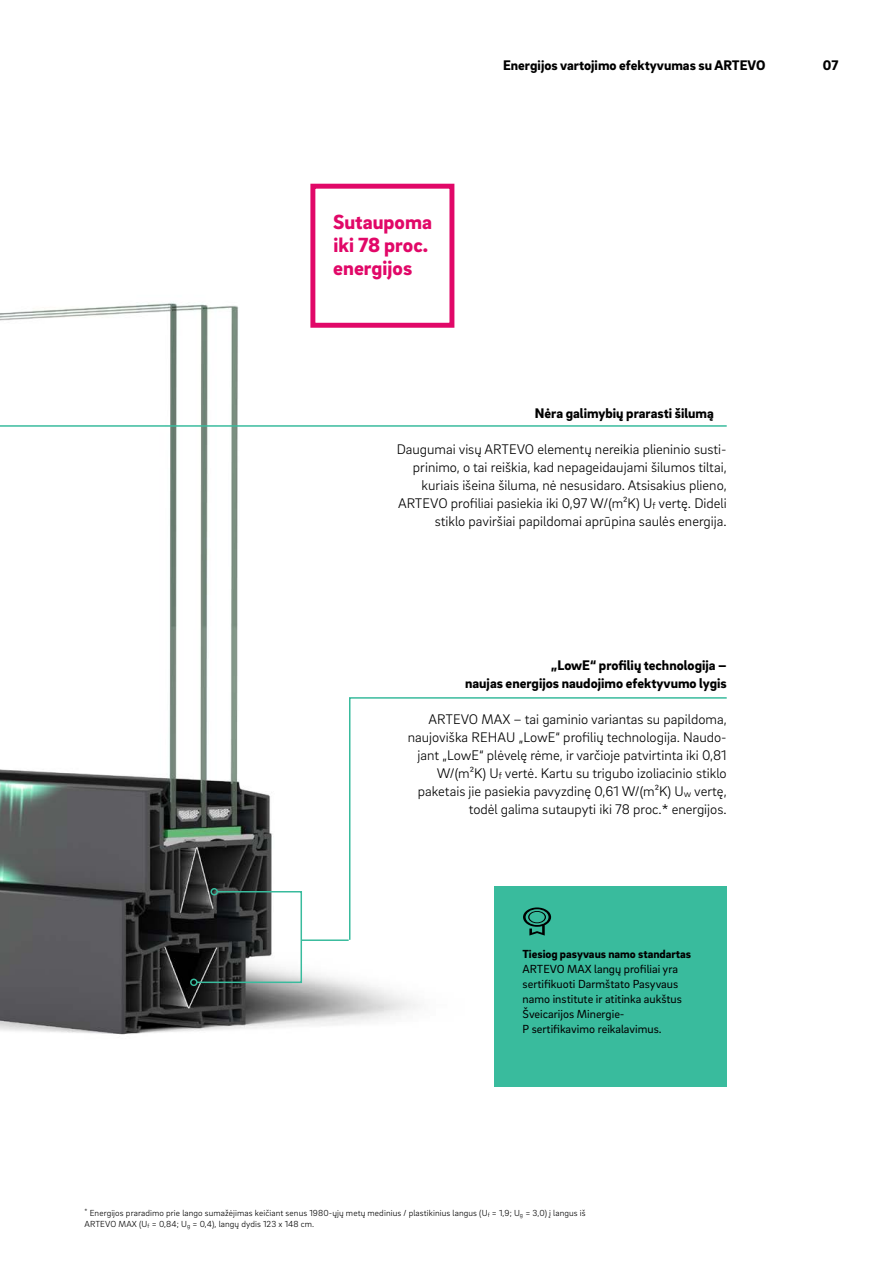
<style>
.page{position:relative;width:893px;height:1263px;background:#fff}
.page>*{position:absolute;margin:0;border:0;box-sizing:border-box;transform-origin:0 0}
._50__EC_headline_-_15pt_-_red{font:900 21px/23.1px "Brix Sans";color:#e10868}
._16__Body_text_-_9_5pt{font:300 14.25px/18px "Brix Sans";color:#000;text-align:right}
._14__Body_subline_-_9_5pt{font:900 14.25px/18px "Brix Sans";color:#000;text-align:right}
.MP__Live_column_titles_-_9_5pt{font:900 14.25px "Brix Sans";color:#000}
._42__Info_box_-_body_text_-_8pt_-_black{font:12px/15px "Brix Sans";color:#000}
._42__Info_box_-_headline_-_8pt_-_black{font:900 12px "Brix Sans";color:#000}
._34__Legal_notes_-_6pt{font:300 9px/11.2px "Brix Sans";letter-spacing:.01em;color:#000}
</style>
<div class="page">
<img style="left:0;top:183px;width:644px;height:904px">
<div style="left:313px;top:186px;width:139px;height:139px;background:#fff"></div>
<div style="left:310px;top:184px;width:144px;height:144px;border:5px solid #e10868"></div>
<hr style="left:0;top:425px;width:727px;height:2px;background:#39bb9d">
<svg style="left:348px;top:696px;width:379px;height:245px"></svg>
<svg style="left:195px;top:890px;width:108px;height:94px"></svg>
<div style="left:210px;top:888px;width:8px;height:7px;border:2px solid #39bb9d;border-radius:50%"></div>
<div style="left:190px;top:978px;width:8px;height:8px;border:2px solid #39bb9d;border-radius:50%"></div>
<div style="left:495px;top:886px;width:232px;height:200px;background:#39bb9d"></div>
<svg style="left:523px;top:907px;width:28px;height:28px"></svg>
<hr style="left:302px;top:939px;width:47px;height:2px;background:#39bb9d">
<p class="_50__EC_headline_-_15pt_-_red" style="left:333px;top:209px;width:101px">Sutaupoma iki 78 proc. energijos</p>
<p class="MP__Live_column_titles_-_9_5pt" style="left:503px;top:56px;width:264px">Energijos vartojimo efektyvumas su ARTEVO</p>
<p class="_14__Body_subline_-_9_5pt" style="left:823px;top:56px;width:17px">07</p>
<p class="_14__Body_subline_-_9_5pt" style="left:535px;top:403px;width:180px">Nėra galimybių prarasti šilumą</p>
<p class="_16__Body_text_-_9_5pt" style="left:397px;top:439px;width:331px">Daugumai visų ARTEVO elementų nereikia plieninio susti&shy;prinimo, o tai reiškia, kad nepageidaujami šilumos tiltai, kuriais išeina šiluma, nė nesusidaro. Atsisakius plieno, ARTEVO profiliai pasiekia iki 0,97 W/(m²K) U<sub>f</sub> vertę. Dideli stiklo paviršiai papildomai aprūpina saulės energija.</p>
<p class="_14__Body_subline_-_9_5pt" style="left:465px;top:655px;width:263px">„LowE“ profilių technologija –<br>naujas energijos naudojimo efektyvumo lygis</p>
<p class="_16__Body_text_-_9_5pt" style="left:408px;top:709px;width:320px">ARTEVO MAX – tai gaminio variantas su papildoma, naujoviška REHAU „LowE“ profilių technologija. Naudo&shy;jant „LowE“ plėvelę rėme, ir varčioje patvirtinta iki 0,81<br>W/(m²K) U<sub>f</sub> vertė. Kartu su trigubo izoliacinio stiklo paketais jie pasiekia pavyzdinę 0,61 W/(m²K) U<sub>w</sub> vertę, todėl galima sutaupyti iki 78 proc.* energijos.</p>
<p class="_42__Info_box_-_headline_-_8pt_-_black" style="left:522px;top:946px;width:170px">Tiesiog pasyvaus namo standartas</p>
<p class="_42__Info_box_-_body_text_-_8pt_-_black" style="left:523px;top:961px;width:161px">ARTEVO MAX langų profiliai yra sertifikuoti Darmštato Pasyvaus namo institute ir atitinka aukštus<br>Šveicarijos Minergie-<br>P sertifikavimo reikalavimus.</p>
<p class="_34__Legal_notes_-_6pt" style="left:85px;top:1207px;width:503px"><sup>*</sup> Energijos praradimo prie lango sumažėjimas keičiant senus 1980-ųjų metų medinius / plastikinius langus (U<sub>f</sub> = 1,9; U<sub>g</sub> = 3,0) į langus iš<br>ARTEVO MAX (U<sub>f</sub> = 0,84; U<sub>g</sub> = 0,4), langų dydis 123 x 148 cm.</p>
</div>
